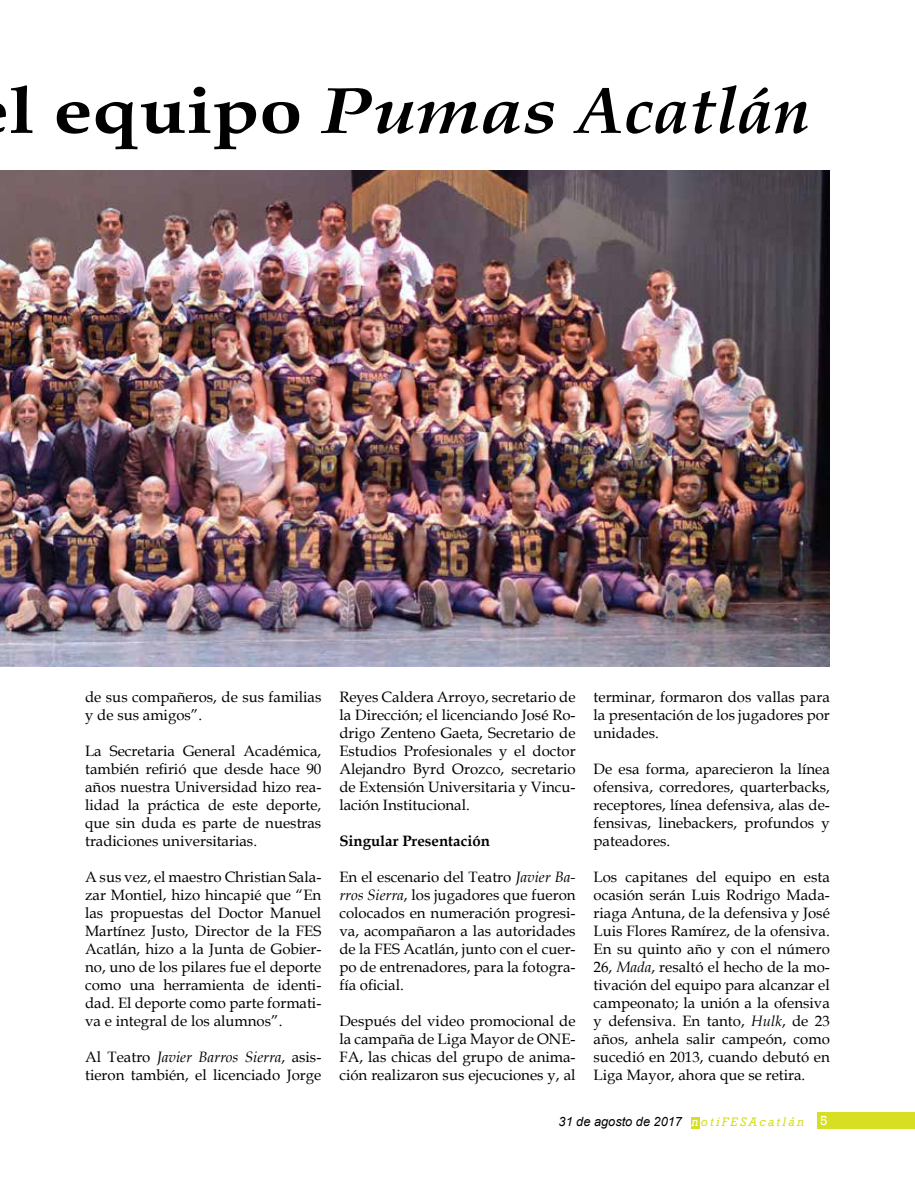
<style>
.page{position:relative;width:915px;height:1191px;background:#fff}
.page>*{position:absolute;margin:0;border:0;box-sizing:border-box;transform-origin:0 0}
.t1{font:italic 700 65.4px "Book Antiqua";color:#000;scale:1.18 1}
.t2{font:15px/18px "Book Antiqua";color:#000;text-align:justify}
.t3{font:700 15px "Book Antiqua";color:#000}
.t4{font:italic 12.75px "Arial";color:#000}
.s1{font-style:normal}
.s2{font-style:italic}
.s3{font-family:"Rockwell";color:#fff}
.s4{font-family:"Rockwell";color:#d7df23}
.s5{font-family:"Rockwell";font-style:normal;font-size:13.5px;color:#fff}
</style>
<div class="page">
<div style="left:816px;top:1112px;width:98px;height:16px;background:#d7df23"></div>
<div style="left:690px;top:1116px;width:9px;height:12px;background:#d7df23"></div>
<img style="left:0;top:170px;width:829px;height:496px">
<h1 class="t1" style="left:9px;top:65px;width:679px"><span class="s1">l equipo</span> Pumas Acatlán</h1>
<p class="t2" style="left:85px;top:688px;width:238px">de sus compañeros, de sus familias y de sus amigos”.</p>
<p class="t2" style="left:85px;top:742px;width:238px">La Secretaria General Académica, también refirió que desde hace 90 años nuestra Universidad hizo rea&shy;lidad la práctica de este deporte, que sin duda es parte de nuestras tradiciones universitarias.</p>
<p class="t2" style="left:85px;top:868px;width:238px">A sus vez, el maestro Christian Sala&shy;zar Montiel, hizo hincapié que “En las propuestas del Doctor Manuel Martínez Justo, Director de la FES Acatlán, hizo a la Junta de Gobier&shy;no, uno de los pilares fue el deporte como una herramienta de identi&shy;dad. El deporte como parte formati&shy;va e integral de los alumnos”.</p>
<p class="t2" style="left:85px;top:1048px;width:238px">Al Teatro <span class="s2">Javier Barros Sierra</span>, asis&shy;tieron también, el licenciado Jorge</p>
<p class="t2" style="left:339px;top:688px;width:238px">Reyes Caldera Arroyo, secretario de la Dirección; el licenciando José Ro&shy;drigo Zenteno Gaeta, Secretario de Estudios Profesionales y el doctor Alejandro Byrd Orozco, secretario de Extensión Universitaria y Vincu&shy;lación Institucional.</p>
<p class="t3" style="left:339px;top:831px;width:152px">Singular Presentación</p>
<p class="t2" style="left:339px;top:868px;width:238px">En el escenario del Teatro <span class="s2">Javier Ba&shy;rros Sierra</span>, los jugadores que fueron colocados en numeración progresi&shy;va, acompañaron a las autoridades de la FES Acatlán, junto con el cuer&shy;po de entrenadores, para la fotogra&shy;fía oficial.</p>
<p class="t2" style="left:339px;top:1012px;width:238px">Después del video promocional de la campaña de Liga Mayor de ONE-FA, las chicas del grupo de anima&shy;ción realizaron sus ejecuciones y, al</p>
<p class="t2" style="left:593px;top:688px;width:238px">terminar, formaron dos vallas para la presentación de los jugadores por unidades.</p>
<p class="t2" style="left:593px;top:760px;width:238px">De esa forma, aparecieron la línea ofensiva, corredores, quarterbacks, receptores, línea defensiva, alas de&shy;fensivas, linebackers, profundos y pateadores.</p>
<p class="t2" style="left:593px;top:868px;width:238px">Los capitanes del equipo en esta ocasión serán Luis Rodrigo Mada&shy;riaga Antuna, de la defensiva y José Luis Flores Ramírez, de la ofensiva.<br>En su quinto año y con el número 26, <span class="s2">Mada</span>, resaltó el hecho de la mo&shy;tivación del equipo para alcanzar el campeonato; la unión a la ofensiva y defensiva. En tanto, <span class="s2">Hulk</span>, de 23 años, anhela salir campeón, como sucedió en 2013, cuando debutó en Liga Mayor, ahora que se retira.</p>
<p class="t4" style="left:558px;top:1113px;width:270px">31 de agosto de 2017 <span class="s3">n</span><span class="s4">otiFESAcatlán</span> <span class="s5">5</span></p>
</div>
